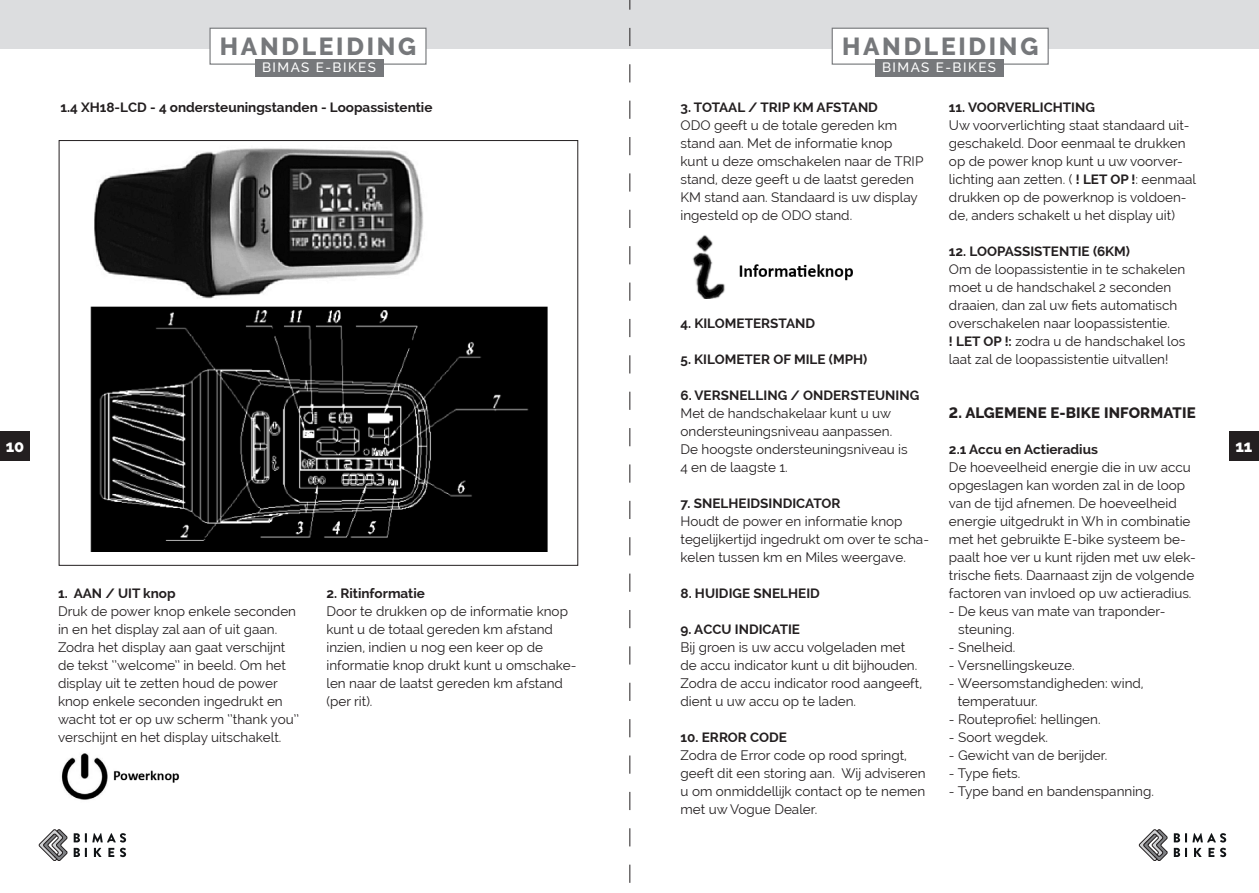
<style>
.page{position:relative;width:1259px;height:893px;background:#fff}
.page>*{position:absolute;margin:0;border:0;box-sizing:border-box;transform-origin:0 0}
.t1{font:800 24.6px "Raleway";letter-spacing:.11em;color:#76787b}
.t2{font:800 16.5px "Raleway";color:#fff}
.t3{font:800 15px "Raleway";letter-spacing:.01em;color:#231f20}
.t4{font:13.5px/18px "Raleway";color:#231f20}
.t5{font:700 13.5px "Raleway";color:#231f20}
.t6{font:500 13.5px "Raleway";letter-spacing:.11em;color:#fff}
.s1{font-weight:700}
</style>
<div class="page">
<div style="left:0;top:0;width:629px;height:48px;background:#dcdddf"></div>
<div style="left:629px;top:0;width:630px;height:48px;background:#dcdddf"></div>
<div style="left:0;top:432px;width:30px;height:29px;background:#231f20"></div>
<div style="left:1229px;top:432px;width:30px;height:29px;background:#231f20"></div>
<svg style="left:39px;top:829px;width:29px;height:31px"></svg>
<svg style="left:74px;top:833px;width:52px;height:9px"></svg>
<svg style="left:74px;top:848px;width:13px;height:9px"></svg>
<svg style="left:94px;top:848px;width:7px;height:9px"></svg>
<svg style="left:108px;top:848px;width:6px;height:9px"></svg>
<svg style="left:120px;top:848px;width:6px;height:9px"></svg>
<svg style="left:1138px;top:829px;width:88px;height:31px"></svg>
<div style="left:832px;top:28px;width:216px;height:36px;background:#fff"></div>
<div style="left:831px;top:28px;width:217px;height:37px;border:1px solid #76787b"></div>
<div style="left:210px;top:28px;width:216px;height:36px;background:#fff"></div>
<div style="left:209px;top:28px;width:217px;height:37px;border:1px solid #76787b"></div>
<div style="left:255px;top:59px;width:128px;height:17px;background:#76787b"></div>
<div style="left:874px;top:59px;width:129px;height:17px;background:#76787b"></div>
<img style="left:61px;top:753px;width:119px;height:47px">
<img style="left:90px;top:148px;width:458px;height:404px">
<img style="left:692px;top:235px;width:161px;height:64px">
<svg style="left:629px;top:0;width:1px;height:883px"></svg>
<h1 class="t1" style="left:220px;top:32px;width:198px">HANDLEIDING</h1>
<h1 class="t1" style="left:842px;top:32px;width:198px">HANDLEIDING</h1>
<p class="t6" style="left:262px;top:59px;width:115px">BIMAS E-BIKES</p>
<p class="t6" style="left:882px;top:59px;width:115px">BIMAS E-BIKES</p>
<p class="t5" style="left:61px;top:100px;width:373px">1.4 XH18-LCD - 4 ondersteuningstanden - Loopassistentie</p>
<p class="t5" style="left:680px;top:100px;width:199px">3. TOTAAL / TRIP KM AFSTAND</p>
<p class="t4" style="left:680px;top:116px;width:244px">ODO geeft u de totale gereden km stand aan. Met de informatie knop<br>kunt u deze omschakelen naar de TRIP stand, deze geeft u de laatst gereden KM stand aan. Standaard is uw display ingesteld op de ODO stand.</p>
<p class="t5" style="left:949px;top:100px;width:147px">11. VOORVERLICHTING</p>
<p class="t4" style="left:949px;top:116px;width:248px">Uw voorverlichting staat standaard uit&shy;geschakeld. Door eenmaal te drukken op de power knop kunt u uw voorver&shy;lichting aan zetten. ( <span class="s1">! LET OP !</span>: eenmaal drukken op de powerknop is voldoen&shy;de, anders schakelt u het display uit)</p>
<p class="t5" style="left:949px;top:244px;width:183px">12. LOOPASSISTENTIE (6KM)</p>
<p class="t4" style="left:949px;top:260px;width:238px">Om de loopassistentie in te schakelen moet u de handschakel 2 seconden draaien, dan zal uw fiets automatisch overschakelen naar loopassistentie.<br><span class="s1">! LET OP !:</span> zodra u de handschakel los laat zal de loopassistentie uitvallen!</p>
<p class="t5" style="left:680px;top:316px;width:136px">4. KILOMETERSTAND</p>
<p class="t5" style="left:680px;top:352px;width:188px">5. KILOMETER OF MILE (MPH)</p>
<p class="t5" style="left:680px;top:388px;width:240px">6. VERSNELLING / ONDERSTEUNING</p>
<p class="t4" style="left:680px;top:404px;width:229px">Met de handschakelaar kunt u uw ondersteuningsniveau aanpassen.<br>De hoogste ondersteuningsniveau is<br>4 en de laagste 1.</p>
<p class="t5" style="left:680px;top:496px;width:161px">7. SNELHEIDSINDICATOR</p>
<p class="t4" style="left:680px;top:512px;width:250px">Houdt de power en informatie knop tegelijkertijd ingedrukt om over te scha&shy;kelen tussen km en Miles weergave.</p>
<p class="t5" style="left:680px;top:586px;width:141px">8. HUIDIGE SNELHEID</p>
<p class="t5" style="left:680px;top:622px;width:121px">9. ACCU INDICATIE</p>
<p class="t4" style="left:680px;top:638px;width:243px">Bij groen is uw accu volgeladen met de accu indicator kunt u dit bijhouden.<br>Zodra de accu indicator rood aangeeft, dient u uw accu op te laden.</p>
<p class="t5" style="left:680px;top:730px;width:108px">10. ERROR CODE</p>
<p class="t4" style="left:680px;top:746px;width:247px">Zodra de Error code op rood springt, geeft dit een storing aan. Wij adviseren u om onmiddellijk contact op te nemen met uw Vogue Dealer.</p>
<p class="t3" style="left:949px;top:404px;width:248px">2. ALGEMENE E-BIKE INFORMATIE</p>
<p class="t5" style="left:949px;top:442px;width:150px">2.1 Accu en Actieradius</p>
<p class="t4" style="left:949px;top:458px;width:248px">De hoeveelheid energie die in uw accu opgeslagen kan worden zal in de loop van de tijd afnemen. De hoeveelheid energie uitgedrukt in Wh in combinatie met het gebruikte E-bike systeem be&shy;paalt hoe ver u kunt rijden met uw elek&shy;trische fiets. Daarnaast zijn de volgende factoren van invloed op uw actieradius.</p>
<p class="t4" style="left:958px;top:602px;width:207px;text-indent:-9px">- De keus van mate van traponder&shy;steuning.</p>
<p class="t4" style="left:949px;top:638px;width:68px">- Snelheid.</p>
<p class="t4" style="left:949px;top:656px;width:127px">- Versnellingskeuze.</p>
<p class="t4" style="left:957px;top:674px;width:188px;text-indent:-9px">- Weersomstandigheden: wind, temperatuur.</p>
<p class="t4" style="left:949px;top:710px;width:153px">- Routeprofiel: hellingen.</p>
<p class="t4" style="left:949px;top:728px;width:101px">- Soort wegdek.</p>
<p class="t4" style="left:949px;top:746px;width:160px">- Gewicht van de berijder.</p>
<p class="t4" style="left:949px;top:764px;width:73px">- Type fiets.</p>
<p class="t4" style="left:949px;top:782px;width:206px">- Type band en bandenspanning.</p>
<p class="t2" style="left:6px;top:437px;width:20px">10</p>
<p class="t2" style="left:1235px;top:437px;width:19px">11</p>
<p class="t5" style="left:326px;top:586px;width:100px">2. Ritinformatie</p>
<p class="t4" style="left:326px;top:602px;width:252px">Door te drukken op de informatie knop kunt u de totaal gereden km afstand inzien, indien u nog een keer op de informatie knop drukt kunt u omschake&shy;len naar de laatst gereden km afstand (per rit).</p>
<p class="t5" style="left:58px;top:586px;width:119px">1. AAN / UIT knop</p>
<p class="t4" style="left:58px;top:602px;width:242px">Druk de power knop enkele seconden in en het display zal aan of uit gaan.<br>Zodra het display aan gaat verschijnt de tekst ‘’welcome’’ in beeld. Om het display uit te zetten houd de power knop enkele seconden ingedrukt en wacht tot er op uw scherm ‘’thank you’’ verschijnt en het display uitschakelt.</p>
</div>
